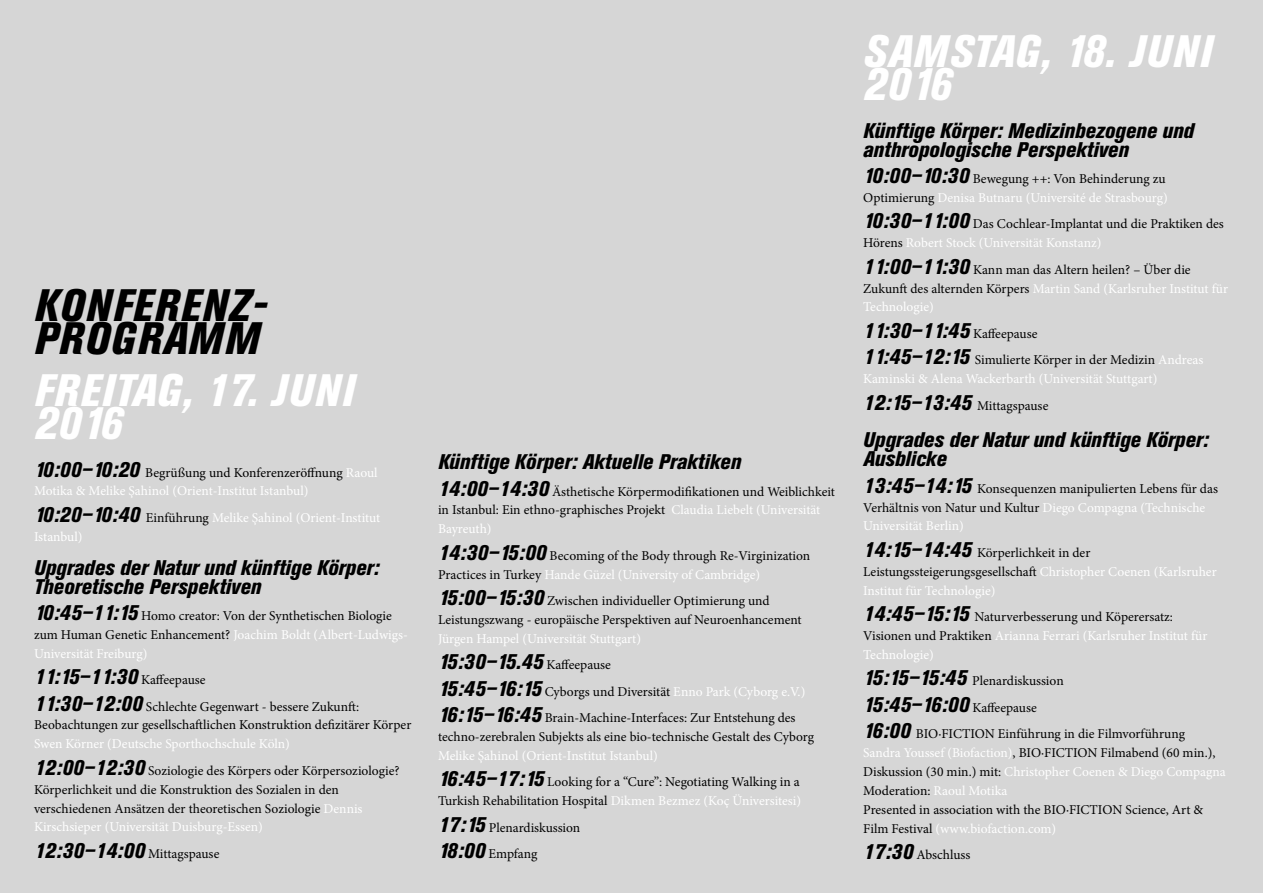
<style>
.page{position:relative;width:1263px;height:893px;background:#d6d6d6}
.page>*{position:absolute;margin:0;border:0;box-sizing:border-box;transform-origin:0 0}
.t1{font:italic 800 condensed 45px/33px "Akzidenz Grotesk BE";letter-spacing:.02em;color:#fff}
.t2{font:italic 800 condensed 45px/33px "Akzidenz Grotesk BE";letter-spacing:.04em;color:#000}
.t3{font:italic 800 condensed 21px/18.9px "Akzidenz Grotesk BE";color:#000}
.t4{font:13.5px/18.9px "Minion Pro";color:#000}
.t5{font:13.5px/18.9px "Minion Pro";color:#fff}
.s1{font-family:"Akzidenz Grotesk BE";font-weight:800;font-style:italic;font-stretch:condensed;font-size:21px;color:#000}
.s2{color:#000}
.s3{font-family:"Akzidenz Grotesk BE";font-weight:800;font-style:italic;font-stretch:condensed;font-size:21px}
.s4{color:#fff}
.s5{font-family:"Minion Pro";font-weight:400;font-style:normal;font-stretch:normal;font-size:13.5px}
</style>
<div class="page">
<h1 class="t2" style="left:34px;top:290px;width:234px">KO NFERENZ-<br>PROGRAMM</h1>
<h1 class="t1" style="left:34px;top:375px;width:321px">FREITAG, 17. JUNI<br>2016</h1>
<p class="t5" style="left:34px;top:463px;width:345px"><span class="s1">10:00–10:20</span> <span class="s2">Begrüßung und Konferenzeröffnung</span> Raoul<br>Motika &amp; Melike Şahinol (Orient-Institut Istanbul)</p>
<p class="t5" style="left:34px;top:508px;width:348px"><span class="s1">10:20–10:40</span> <span class="s2">Einführung</span> Melike Şahinol (Orient-Institut<br>Istanbul)</p>
<h2 class="t3" style="left:34px;top:558px;width:347px">Upgrades der Natur und künftige Körper:<br>Theoretische Perspektiven</h2>
<p class="t4" style="left:34px;top:606px;width:375px"><span class="s3">10:45–11:15</span> Homo creator: Von der Synthetischen Biologie zum Human Genetic Enhancement? <span class="s4">Joachim Boldt (Albert-Ludwigs-<br>Universität Freiburg)</span></p>
<h2 class="t3" style="left:34px;top:668px;width:173px">11:15–11:30 <span class="s5">Kaffeepause</span></h2>
<p class="t4" style="left:34px;top:697px;width:379px"><span class="s3">11:30–12:00</span> Schlechte Gegenwart - bessere Zukunft:<br>Beobachtungen zur gesellschaftlichen Konstruktion defizitärer Körper</p>
<p class="t4" style="left:34px;top:731px;width:367px;line-height:26.4px"><span class="s4">Swen Körner (Deutsche Sporthochschule Köln)<br></span><span class="s3">12:00–12:30</span> Soziologie des Körpers oder Körpersoziologie?</p>
<p class="t4" style="left:34px;top:780px;width:330px">Körperlichkeit und die Konstruktion des Sozialen in den verschiedenen Ansätzen der theoretischen Soziologie <span class="s4">Dennis<br>Kirschsieper (Universität Duisburg-Essen)</span></p>
<p class="t4" style="left:34px;top:844px;width:187px"><span class="s3">12:30–14:00</span> Mittagspause</p>
<h2 class="t3" style="left:438px;top:453px;width:304px">Künftige Körper: Aktuelle Praktiken</h2>
<p class="t4" style="left:438px;top:482px;width:398px"><span class="s3">14:00–14:30</span> Ästhetische Körpermodifikationen und Weiblichkeit in Istanbul: Ein ethno-graphisches Projekt <span class="s4">Claudia Liebelt (Universität<br>Bayreuth)</span></p>
<p class="t4" style="left:438px;top:546px;width:374px"><span class="s3">14:30–15:00</span> Becoming of the Body through Re-Virginization<br>Practices in Turkey <span class="s4">Hande Güzel (University of Cambridge)</span></p>
<p class="t4" style="left:438px;top:591px;width:365px"><span class="s3">15:00–15:30</span> Zwischen individueller Optimierung und<br>Leistungszwang - europäische Perspektiven auf Neuroenhancement</p>
<p class="t5" style="left:438px;top:629px;width:205px">Jürgen Hampel (Universität Stuttgart)</p>
<h2 class="t3" style="left:438px;top:653px;width:174px">15:30–15.45 <span class="s5">Kaffeepause</span></h2>
<p class="t4" style="left:438px;top:678px;width:369px;line-height:26.4px"><span class="s3">15:45–16:15</span> Cyborgs und Diversität <span class="s4">Enno Park (Cyborg e.V.)<br></span><span class="s3">16:15–16:45</span> Brain-Machine-Interfaces: Zur Entstehung des</p>
<p class="t4" style="left:438px;top:727px;width:378px">techno-zerebralen Subjekts als eine bio-technische Gestalt des Cyborg</p>
<p class="t4" style="left:438px;top:742px;width:363px;line-height:26.4px"><span class="s4">Melike Şahinol (Orient-Institut Istanbul)<br></span><span class="s3">16:45–17:15</span> Looking for a “Cure”: Negotiating Walking in a</p>
<p class="t4" style="left:438px;top:788px;width:365px;line-height:26.4px">Turkish Rehabilitation Hospital <span class="s4">Dikmen Bezmez (Koç Üniversitesi)<br></span><span class="s3">17:15</span> Plenardiskussion<br><span class="s3">18:00</span> Empfang</p>
<h1 class="t1" style="left:863px;top:36px;width:350px">SAMSTAG, 18. JUNI<br>2016</h1>
<h2 class="t3" style="left:863px;top:121px;width:333px">Künftige Körper: Medizinbezogene und anthropologische Perspektiven</h2>
<p class="t4" style="left:863px;top:169px;width:306px"><span class="s3">10:00–10:30</span> Bewegung ++: Von Behinderung zu<br>Optimierung <span class="s4">Denisa Butnaru (Université de Strasbourg)</span></p>
<p class="t4" style="left:863px;top:215px;width:362px"><span class="s3">10:30–11:00</span> Das Cochlear-Implantat und die Praktiken des<br>Hörens <span class="s4">Robert Stock (Universität Konstanz)</span></p>
<p class="t4" style="left:863px;top:260px;width:366px"><span class="s3">11:00–11:30</span> Kann man das Altern heilen? – Über die<br>Zukunft des alternden Körpers <span class="s4">Martin Sand (Karlsruher Institut für<br>Technologie)</span></p>
<h2 class="t3" style="left:863px;top:322px;width:176px">11:30–11:45 <span class="s5">Kaffeepause</span></h2>
<p class="t5" style="left:863px;top:351px;width:342px"><span class="s1">11:45–12:15</span> <span class="s2">Simulierte Körper in der Medizin</span> Andreas<br>Kaminski &amp; Alena Wackerbarth (Universität Stuttgart)</p>
<p class="t4" style="left:863px;top:396px;width:187px"><span class="s3">12:15–13:45</span> Mittagspause</p>
<h2 class="t3" style="left:863px;top:431px;width:347px">Upgrades der Natur und künftige Körper:<br>Ausblicke</h2>
<p class="t4" style="left:863px;top:479px;width:356px"><span class="s3">13:45–14:15</span> Konsequenzen manipulierten Lebens für das<br>Verhältnis von Natur und Kultur <span class="s4">Diego Compagna (Technische<br>Universität Berlin)</span></p>
<p class="t4" style="left:863px;top:543px;width:355px"><span class="s3">14:15–14:45</span> Körperlichkeit in der<br>Leistungssteigerungsgesellschaft <span class="s4">Christopher Coenen (Karlsruher<br>Institut für Technologie)</span></p>
<p class="t4" style="left:863px;top:607px;width:346px"><span class="s3">14:45–15:15</span> Naturverbesserung und Köperersatz:<br>Visionen und Praktiken <span class="s4">Arianna Ferrari (Karlsruher Institut für<br>Technologie)</span></p>
<p class="t4" style="left:863px;top:672px;width:202px"><span class="s3">15:15–15:45</span> Plenardiskussion</p>
<h2 class="t3" style="left:863px;top:695px;width:175px">15:45–16:00 <span class="s5">Kaffeepause</span></h2>
<p class="t4" style="left:863px;top:724px;width:364px"><span class="s3">16:00</span> BIO·FICTION Einführung in die Filmvorführung <span class="s4">Sandra Youssef (Biofaction)</span>, BIO·FICTION Filmabend (60 min.), Diskussion (30 min.) mit: <span class="s4">Christopher Coenen &amp; Diego Compagna </span>Moderation: <span class="s4">Raoul Motika<br></span>Presented in association with the BIO·FICTION Science, Art &amp; Film Festival <span class="s4">(www.biofaction.com)</span></p>
<p class="t4" style="left:863px;top:845px;width:109px"><span class="s3">17:30</span> Abschluss</p>
</div>
